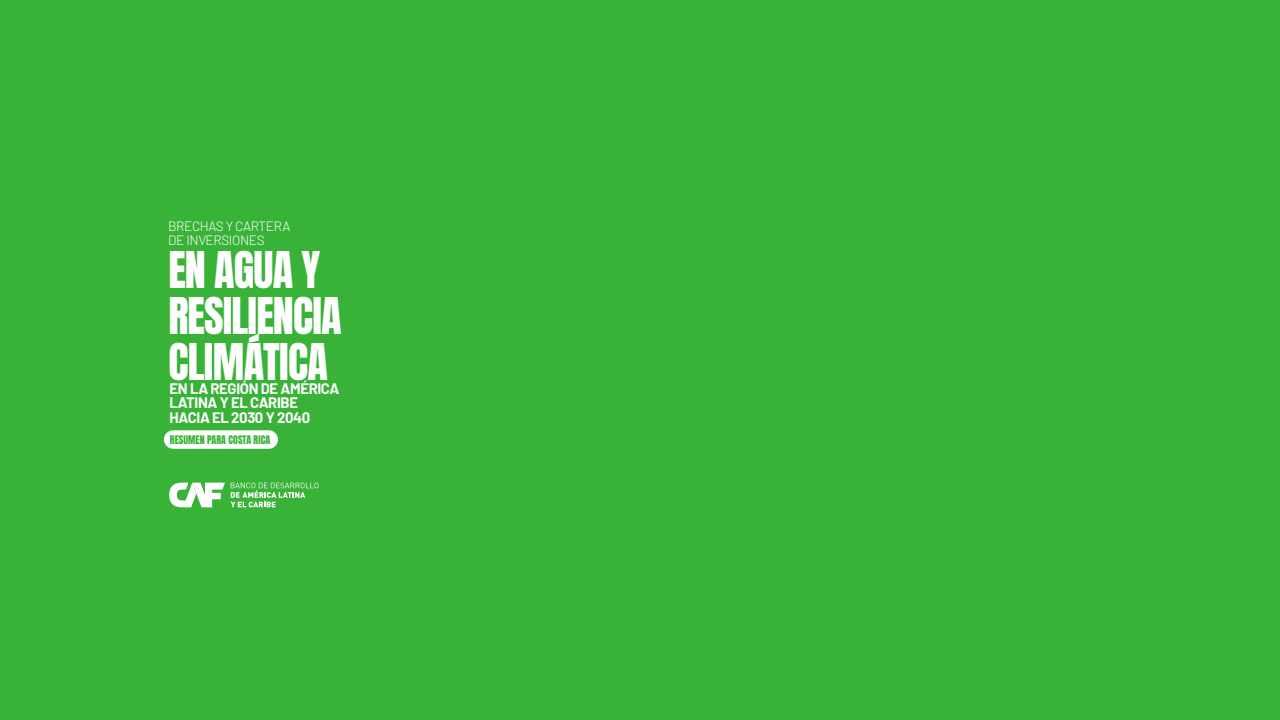
<style>
.page{position:relative;width:1280px;height:720px;background:#38b337}
.page>*{position:absolute;margin:0;border:0;box-sizing:border-box;transform-origin:0 0}
.t1{font:42.3px/45.9px "Anton";letter-spacing:-.02em;color:#fff}
.t2{font:700 14.9px/14.4px "Barlow";letter-spacing:-.025em;color:#fff}
.t3{font:300 13.5px/13.5px "Barlow";letter-spacing:-.025em;color:#fff}
.t4{font:9.9px "Anton";letter-spacing:.005em;color:#38b337}
</style>
<div class="page">
<div style="left:164px;top:430px;width:114px;height:19px;background:#fff;border-radius:9px"></div>
<svg style="left:169px;top:483px;width:56px;height:24px"></svg>
<svg style="left:231px;top:483px;width:87px;height:24px"></svg>
<p class="t3" style="left:168px;top:219px;width:124px">BRECHAS Y CARTERA<br>DE INVERSIONES</p>
<h1 class="t1" style="left:168px;top:251px;width:175px">EN AGUA Y<br>RESILIENCIA<br>CLIMÁTICA</h1>
<p class="t2" style="left:170px;top:380px;width:171px">EN LA REGIÓN DE AMÉRICA<br>LATINA Y EL CARIBE<br>HACIA EL 2030 Y 2040</p>
<p class="t4" style="left:170px;top:435px;width:102px">RESUMEN PARA COSTA RICA</p>
</div>
